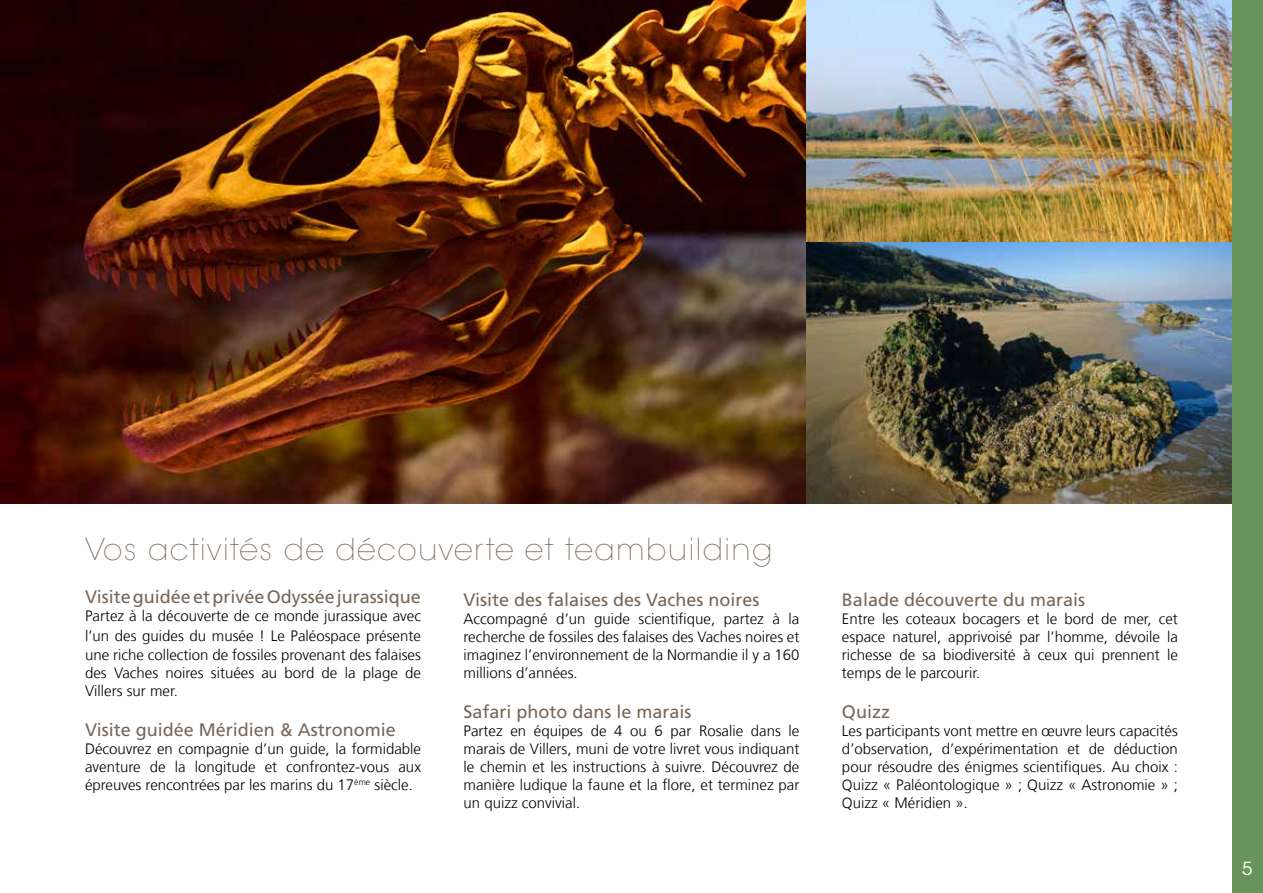
<style>
.page{position:relative;width:1263px;height:893px;background:#fff}
.page>*{position:absolute;margin:0;border:0;box-sizing:border-box;transform-origin:0 0}
.t1{font:200 30px "ITC Avant Garde Std";letter-spacing:.05em;color:#786759}
.t2{font:18px "Frutiger LT Com";color:#786759}
.t3{font:18px "ITC Avant Garde Std";color:#fff}
.t4{font:300 15px/18px "Frutiger LT Com";color:#000;text-align:justify}
</style>
<div class="page">
<div style="left:1232px;top:0;width:31px;height:893px;background:#67945a"></div>
<img style="left:0;top:0;width:1232px;height:504px">
<h1 class="t1" style="left:85px;top:531px;width:689px">Vos activités de découverte et teambuilding</h1>
<p class="t2" style="left:85px;top:586px;width:337px">Visite guidée et privée Odyssée jurassique</p>
<p class="t4" style="left:85px;top:606px;width:337px;line-height:19.5px">Partez à la découverte de ce monde jurassique avec l’un des guides du musée ! Le Paléospace présente une riche collection de fossiles provenant des falaises</p>
<p class="t4" style="left:85px;top:664px;width:337px">des Vaches noires situées au bord de la plage de<br>Villers sur mer.</p>
<p class="t2" style="left:85px;top:719px;width:312px">Visite guidée Méridien &amp; Astronomie</p>
<p class="t4" style="left:85px;top:740px;width:337px">Découvrez en compagnie d’un guide, la formidable aventure de la longitude et confrontez-vous aux épreuves rencontrées par les marins du 17<sup>ème</sup> siècle.</p>
<p class="t2" style="left:463px;top:589px;width:297px">Visite des falaises des Vaches noires</p>
<p class="t4" style="left:463px;top:610px;width:337px">Accompagné d’un guide scientifique, partez à la recherche de fossiles des falaises des Vaches noires et imaginez l’environnement de la Normandie il y a 160 millions d’années.</p>
<p class="t2" style="left:463px;top:701px;width:230px">Safari photo dans le marais</p>
<p class="t4" style="left:463px;top:722px;width:337px">Partez en équipes de 4 ou 6 par Rosalie dans le marais de Villers, muni de votre livret vous indiquant le chemin et les instructions à suivre. Découvrez de manière ludique la faune et la flore, et terminez par un quizz convivial.</p>
<p class="t2" style="left:842px;top:589px;width:245px">Balade découverte du marais</p>
<p class="t4" style="left:842px;top:610px;width:337px">Entre les coteaux bocagers et le bord de mer, cet espace naturel, apprivoisé par l’homme, dévoile la richesse de sa biodiversité à ceux qui prennent le temps de le parcourir.</p>
<p class="t2" style="left:842px;top:701px;width:50px">Quizz</p>
<p class="t4" style="left:842px;top:722px;width:337px">Les participants vont mettre en œuvre leurs capacités d’observation, d’expérimentation et de déduction pour résoudre des énigmes scientifiques. Au choix :<br>Quizz « Paléontologique » ; Quizz « Astronomie » ; Quizz « Méridien ».</p>
<p class="t3" style="left:1242px;top:858px;width:12px">5</p>
</div>
